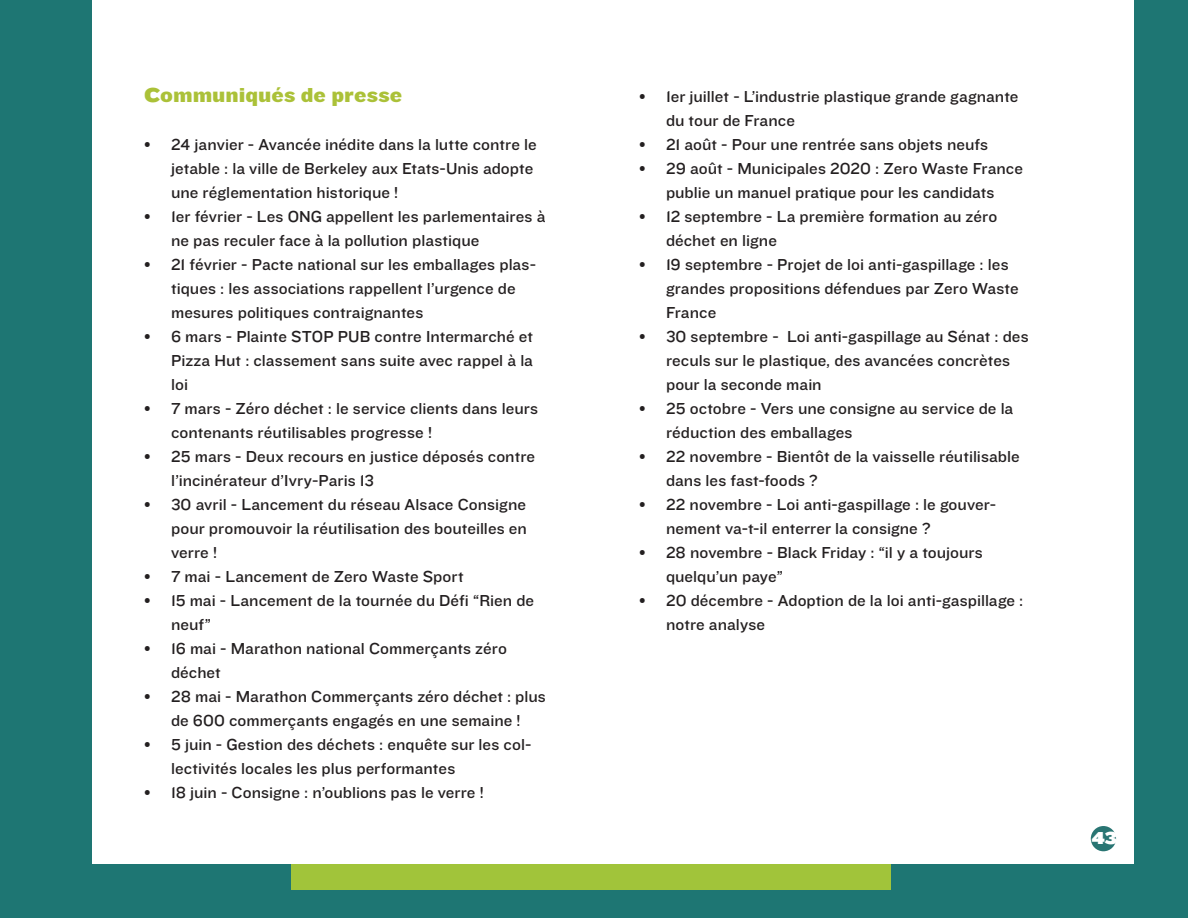
<style>
.page{position:relative;width:1188px;height:918px;background:#fff}
.page>*{position:absolute;margin:0;border:0;box-sizing:border-box;transform-origin:0 0}
.t1{font:21px "Knockout HTF73 Full Heviweight";color:#abc138}
.t2{font:18px "Knockout HTF93 Ultmt Heviwt";color:#fff}
.t3{font:16.5px/24px "Knockout HTF32 Junior Cruiserwt";color:#231f20}
</style>
<div class="page">
<div style="left:0;top:0;width:92px;height:918px;background:#1e7673"></div>
<div style="left:1134px;top:0;width:54px;height:918px;background:#1e7673"></div>
<div style="left:0;top:864px;width:1188px;height:54px;background:#1e7673"></div>
<div style="left:292px;top:864px;width:599px;height:25px;background:#a1c43a"></div>
<div style="left:1091px;top:826px;width:25px;height:25px;background:#297573;border-radius:50%"></div>
<p class="t1" style="left:144px;top:83px;width:260px">Communiqués de presse</p>
<p class="t3" style="left:171px;top:133px;width:367px;text-indent:-27px">• 24 janvier - Avancée inédite dans la lutte contre le jetable : la ville de Berkeley aux Etats-Unis adopte une réglementation historique !</p>
<p class="t3" style="left:171px;top:205px;width:376px;text-indent:-27px">• 1er février - Les ONG appellent les parlementaires à ne pas reculer face à la pollution plastique</p>
<p class="t3" style="left:171px;top:253px;width:367px;text-indent:-27px">• 21 février - Pacte national sur les emballages plas&shy;tiques : les associations rappellent l’urgence de mesures politiques contraignantes</p>
<p class="t3" style="left:171px;top:325px;width:363px;text-align:justify;text-indent:-27px">• 6 mars - Plainte STOP PUB contre Intermarché et Pizza Hut : classement sans suite avec rappel à la loi</p>
<p class="t3" style="left:171px;top:397px;width:368px;text-indent:-27px">• 7 mars - Zéro déchet : le service clients dans leurs contenants réutilisables progresse !</p>
<p class="t3" style="left:171px;top:445px;width:366px;text-indent:-27px">• 25 mars - Deux recours en justice déposés contre l’incinérateur d’Ivry-Paris 13</p>
<p class="t3" style="left:171px;top:493px;width:357px;text-align:justify;text-indent:-27px">• 30 avril - Lancement du réseau Alsace Consigne pour promouvoir la réutilisation des bouteilles en verre !</p>
<p class="t3" style="left:144px;top:565px;width:321px">• 7 mai - Lancement de Zero Waste Sport</p>
<p class="t3" style="left:171px;top:589px;width:365px;text-indent:-27px">• 15 mai - Lancement de la tournée du Défi “Rien de neuf”</p>
<p class="t3" style="left:171px;top:637px;width:337px;text-indent:-27px">• 16 mai - Marathon national Commerçants zéro déchet</p>
<p class="t3" style="left:144px;top:685px;width:403px;text-align:center">• 28 mai - Marathon Commerçants zéro déchet : plus de 600 commerçants engagés en une semaine !</p>
<p class="t3" style="left:171px;top:733px;width:362px;text-indent:-27px">• 5 juin - Gestion des déchets : enquête sur les col&shy;lectivités locales les plus performantes</p>
<p class="t3" style="left:144px;top:781px;width:341px">• 18 juin - Consigne : n’oublions pas le verre !</p>
<p class="t3" style="left:666px;top:85px;width:354px;text-indent:-27px">• 1er juillet - L’industrie plastique grande gagnante du tour de France</p>
<p class="t3" style="left:639px;top:133px;width:351px">• 21 août - Pour une rentrée sans objets neufs</p>
<p class="t3" style="left:639px;top:157px;width:385px;text-align:center">• 29 août - Municipales 2020 : Zero Waste France publie un manuel pratique pour les candidats</p>
<p class="t3" style="left:666px;top:205px;width:333px;text-indent:-27px">• 12 septembre - La première formation au zéro déchet en ligne</p>
<p class="t3" style="left:666px;top:253px;width:354px;text-indent:-27px">• 19 septembre - Projet de loi anti-gaspillage : les grandes propositions défendues par Zero Waste<br>France</p>
<p class="t3" style="left:666px;top:325px;width:364px;text-indent:-27px">• 30 septembre - Loi anti-gaspillage au Sénat : des reculs sur le plastique, des avancées concrètes pour la seconde main</p>
<p class="t3" style="left:666px;top:397px;width:349px;text-indent:-27px">• 25 octobre - Vers une consigne au service de la réduction des emballages</p>
<p class="t3" style="left:666px;top:445px;width:355px;text-indent:-27px">• 22 novembre - Bientôt de la vaisselle réutilisable dans les fast-foods ?</p>
<p class="t3" style="left:666px;top:493px;width:332px;text-indent:-27px">• 22 novembre - Loi anti-gaspillage : le gouver&shy;nement va-t-il enterrer la consigne ?</p>
<p class="t3" style="left:666px;top:541px;width:318px;text-indent:-27px">• 28 novembre - Black Friday : “il y a toujours quelqu’un paye”</p>
<p class="t3" style="left:666px;top:589px;width:359px;text-indent:-27px">• 20 décembre - Adoption de la loi anti-gaspillage : notre analyse</p>
<p class="t2" style="left:1092px;top:828px;width:27px">43</p>
</div>
